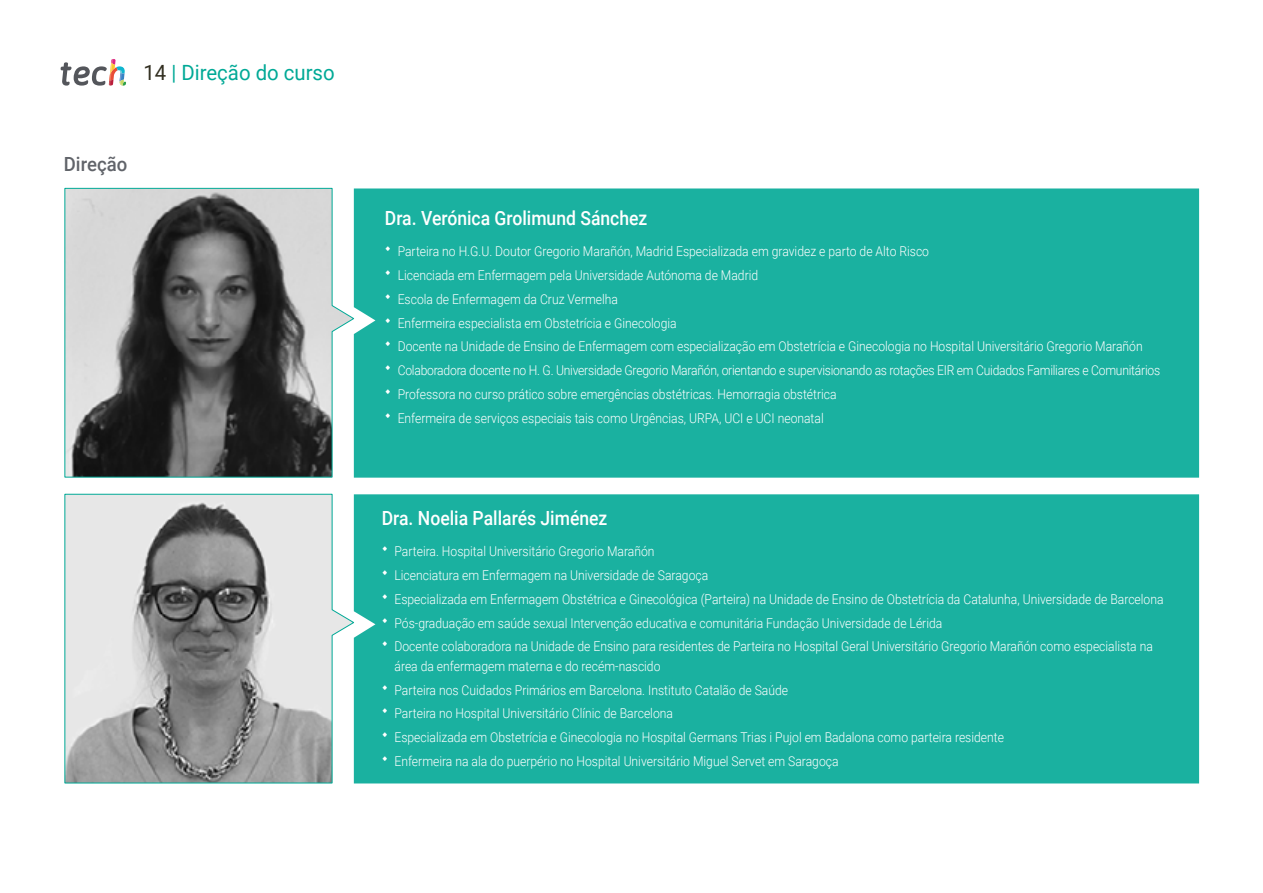
<style>
.page{position:relative;width:1263px;height:893px;background:#fff}
.page>*{position:absolute;margin:0;border:0;box-sizing:border-box;transform-origin:0 0}
.t1{font:21px "Roboto";color:#00a996}
.t2{font:500 19.5px "Roboto";color:#fff;scale:.9 1}
.t3{font:500 19.5px "Roboto";color:#61646a;scale:.95 1}
.t4{font:300 13.5px/23.7px "Roboto";color:#fff;scale:.9 1}
.s1{color:#312e20}
</style>
<div class="page">
<svg style="left:61px;top:59px;width:65px;height:27px"></svg>
<div style="left:354px;top:188px;width:845px;height:290px;background:#1ab1a0"></div>
<div style="left:354px;top:494px;width:845px;height:289px;background:#1ab1a0"></div>
<svg style="left:64px;top:188px;width:290px;height:289px;background:#7a7e7e"></svg>
<svg style="left:64px;top:494px;width:290px;height:289px;background:#b1b6b5"></svg>
<svg style="left:386px;top:246px;width:4px;height:5px"></svg>
<svg style="left:386px;top:270px;width:4px;height:5px"></svg>
<svg style="left:386px;top:294px;width:4px;height:5px"></svg>
<svg style="left:386px;top:318px;width:4px;height:5px"></svg>
<svg style="left:386px;top:341px;width:4px;height:5px"></svg>
<svg style="left:386px;top:365px;width:4px;height:5px"></svg>
<svg style="left:386px;top:389px;width:4px;height:5px"></svg>
<svg style="left:386px;top:413px;width:4px;height:5px"></svg>
<svg style="left:383px;top:546px;width:4px;height:6px"></svg>
<svg style="left:383px;top:570px;width:4px;height:5px"></svg>
<svg style="left:383px;top:594px;width:4px;height:5px"></svg>
<svg style="left:383px;top:618px;width:4px;height:5px"></svg>
<svg style="left:383px;top:642px;width:4px;height:5px"></svg>
<svg style="left:383px;top:685px;width:4px;height:5px"></svg>
<svg style="left:383px;top:709px;width:4px;height:5px"></svg>
<svg style="left:383px;top:732px;width:4px;height:5px"></svg>
<svg style="left:383px;top:756px;width:4px;height:5px"></svg>
<h1 class="t1" style="left:144px;top:57px;width:193px"><span class="s1">14</span> | Direção do curso</h1>
<h2 class="t3" style="left:64px;top:151px;width:68px">Direção</h2>
<h2 class="t2" style="left:385px;top:205px;width:293px">Dra. Verónica Grolimund Sánchez</h2>
<p class="t4" style="left:398px;top:239px;width:849px">Parteira no H.G.U. Doutor Gregorio Marañón, Madrid Especializada em gravidez e parto de Alto Risco<br>Licenciada em Enfermagem pela Universidade Autónoma de Madrid<br>Escola de Enfermagem da Cruz Vermelha<br>Enfermeira especialista em Obstetrícia e Ginecologia<br>Docente na Unidade de Ensino de Enfermagem com especialização em Obstetrícia e Ginecologia no Hospital Universitário Gregorio Marañón Colaboradora docente no H. G. Universidade Gregorio Marañón, orientando e supervisionando as rotações EIR em Cuidados Familiares e Comunitários Professora no curso prático sobre emergências obstétricas. Hemorragia obstétrica<br>Enfermeira de serviços especiais tais como Urgências, URPA, UCI e UCI neonatal</p>
<h2 class="t2" style="left:382px;top:505px;width:252px">Dra. Noelia Pallarés Jiménez</h2>
<p class="t4" style="left:394px;top:539px;width:856px">Parteira. Hospital Universitário Gregorio Marañón<br>Licenciatura em Enfermagem na Universidade de Saragoça<br>Especializada em Enfermagem Obstétrica e Ginecológica (Parteira) na Unidade de Ensino de Obstetrícia da Catalunha, Universidade de Barcelona Pós-graduação em saúde sexual Intervenção educativa e comunitária Fundação Universidade de Lérida<br>Docente colaboradora na Unidade de Ensino para residentes de Parteira no Hospital Geral Universitário Gregorio Marañón como especialista na</p>
<p class="t4" style="left:394px;top:654px;width:679px">área da enfermagem materna e do recém-nascido<br>Parteira nos Cuidados Primários em Barcelona. Instituto Catalão de Saúde<br>Parteira no Hospital Universitário Clínic de Barcelona<br>Especializada em Obstetrícia e Ginecologia no Hospital Germans Trias i Pujol em Badalona como parteira residente Enfermeira na ala do puerpério no Hospital Universitário Miguel Servet em Saragoça</p>
</div>
